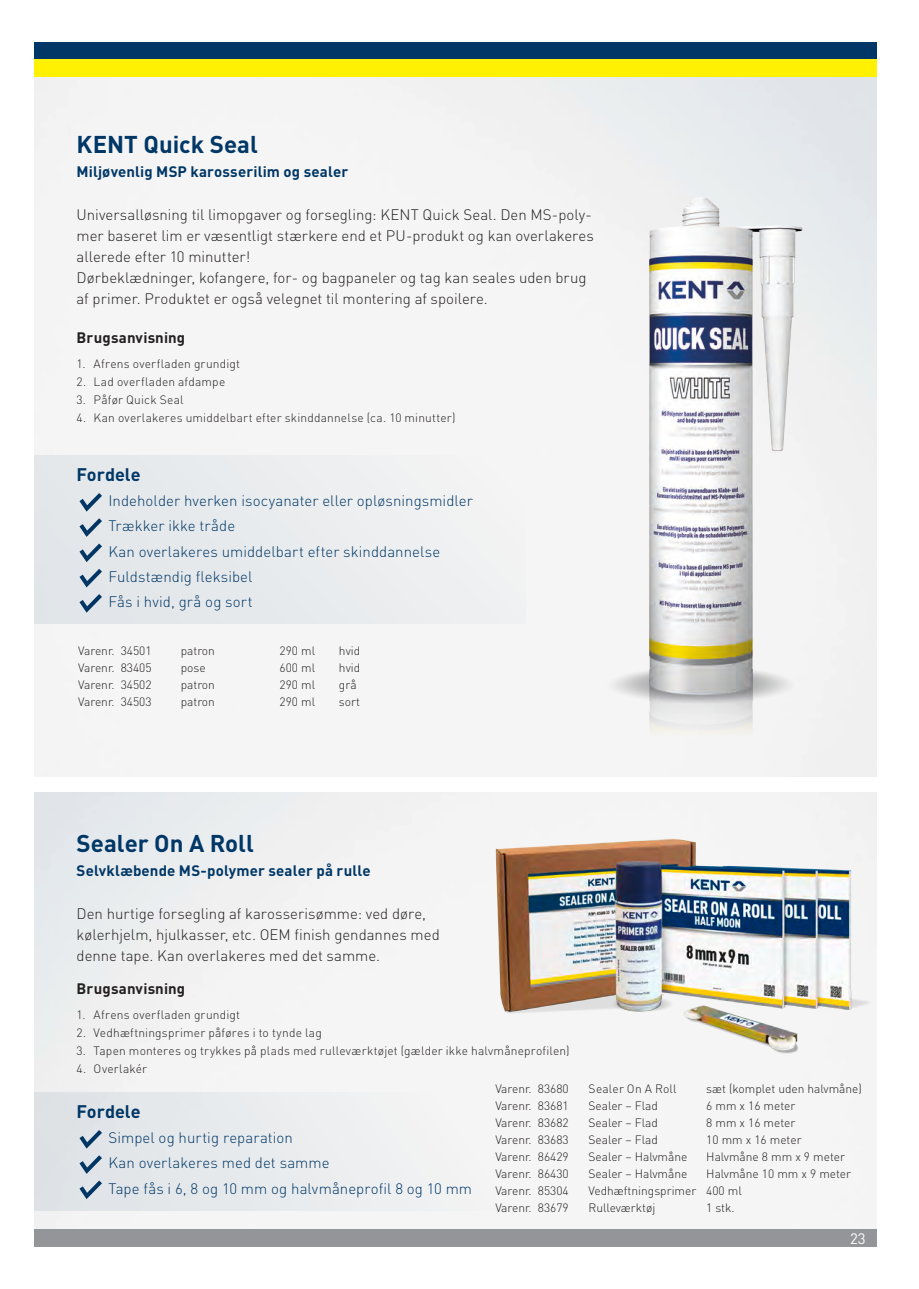
<style>
.page{position:relative;width:919px;height:1289px;background:#fff}
.page>*{position:absolute;margin:0;border:0;box-sizing:border-box;transform-origin:0 0}
.t1{font:700 24px "DIN";color:#003766}
.t2{font:700 18px "DIN";color:#003766}
.t3{font:300 15px/21px "DIN";color:#231f20}
.t4{font:300 15px/25.2px "DIN";letter-spacing:.005em;color:#003766}
.t5{font:700 15px "DIN Pro";letter-spacing:.01em;color:#003766}
.t6{font:700 15px "DIN";letter-spacing:.01em;color:#231f20}
.t7{font:15px "DIN Pro";color:#fff}
.t8{font:300 12px "DIN";color:#231f20}
.t9{font:300 12px "DIN";letter-spacing:.02em;color:#231f20}
</style>
<div class="page">
<img style="left:476px;top:830px;width:401px;height:228px">
<img style="left:553px;top:137px;width:302px;height:625px">
<div style="left:34px;top:455px;width:491px;height:169px;background:#e9ecee"></div>
<svg style="left:79px;top:493px;width:23px;height:18px"></svg>
<svg style="left:79px;top:518px;width:23px;height:19px"></svg>
<svg style="left:79px;top:543px;width:23px;height:19px"></svg>
<svg style="left:79px;top:569px;width:23px;height:18px"></svg>
<svg style="left:79px;top:594px;width:23px;height:18px"></svg>
<div style="left:34px;top:1092px;width:461px;height:118px;background:#e9ecee"></div>
<svg style="left:79px;top:1130px;width:23px;height:18px"></svg>
<svg style="left:79px;top:1155px;width:23px;height:18px"></svg>
<svg style="left:79px;top:1180px;width:23px;height:19px"></svg>
<div style="left:34px;top:42px;width:842px;height:18px;background:#003766"></div>
<div style="left:34px;top:1229px;width:842px;height:17px;background:#939598"></div>
<div style="left:34px;top:60px;width:842px;height:17px;background:#fff101"></div>
<h1 class="t1" style="left:77px;top:129px;width:183px">KENT Quick Seal</h1>
<p class="t5" style="left:77px;top:162px;width:273px">Miljøvenlig MSP karosserilim og sealer</p>
<p class="t3" style="left:77px;top:203px;width:519px">Universalløsning til limopgaver og forsegling: KENT Quick Seal. Den MS-poly&shy;mer baseret lim er væsentligt stærkere end et PU-produkt og kan overlakeres allerede efter 10 minutter!<br>Dørbeklædninger, kofangere, for- og bagpaneler og tag kan seales uden brug af primer. Produktet er også velegnet til montering af spoilere.</p>
<p class="t6" style="left:77px;top:328px;width:110px">Brugsanvisning</p>
<p class="t9" style="left:77px;top:356px;width:165px">1. Afrens overfladen grundigt</p>
<p class="t8" style="left:77px;top:374px;width:150px">2. Lad overfladen afdampe</p>
<p class="t8" style="left:77px;top:392px;width:108px">3. Påfør Quick Seal</p>
<p class="t8" style="left:77px;top:410px;width:380px">4. Kan overlakeres umiddelbart efter skinddannelse (ca. 10 minutter)</p>
<h2 class="t2" style="left:77px;top:462px;width:66px">Fordele</h2>
<p class="t4" style="left:108px;top:488px;width:366px">Indeholder hverken isocyanater eller opløsningsmidler Trækker ikke tråde<br>Kan overlakeres umiddelbart efter skinddannelse Fuldstændig fleksibel<br>Fås i hvid, grå og sort</p>
<p class="t8" style="left:78px;top:643px;width:75px">Varenr. 34501</p>
<p class="t8" style="left:181px;top:643px;width:36px">patron</p>
<p class="t8" style="left:279px;top:643px;width:37px">290 ml</p>
<p class="t8" style="left:339px;top:643px;width:23px">hvid</p>
<p class="t8" style="left:78px;top:660px;width:75px">Varenr. 83405</p>
<p class="t8" style="left:181px;top:660px;width:26px">pose</p>
<p class="t8" style="left:279px;top:660px;width:37px">600 ml</p>
<p class="t8" style="left:339px;top:660px;width:23px">hvid</p>
<p class="t8" style="left:78px;top:677px;width:75px">Varenr. 34502</p>
<p class="t8" style="left:181px;top:677px;width:36px">patron</p>
<p class="t8" style="left:279px;top:677px;width:37px">290 ml</p>
<p class="t8" style="left:339px;top:677px;width:19px">grå</p>
<p class="t8" style="left:78px;top:694px;width:75px">Varenr. 34503</p>
<p class="t8" style="left:181px;top:694px;width:36px">patron</p>
<p class="t8" style="left:279px;top:694px;width:37px">290 ml</p>
<p class="t8" style="left:339px;top:694px;width:23px">sort</p>
<h1 class="t1" style="left:77px;top:828px;width:179px">Sealer On A Roll</h1>
<p class="t5" style="left:77px;top:860px;width:296px">Selvklæbende MS-polymer sealer på rulle</p>
<p class="t3" style="left:77px;top:902px;width:364px">Den hurtige forsegling af karosserisømme: ved døre, kølerhjelm, hjulkasser, etc. OEM finish gendannes med denne tape. Kan overlakeres med det samme.</p>
<p class="t6" style="left:77px;top:979px;width:110px">Brugsanvisning</p>
<p class="t9" style="left:77px;top:1007px;width:165px">1. Afrens overfladen grundigt</p>
<p class="t8" style="left:77px;top:1025px;width:247px">2. Vedhæftningsprimer påføres i to tynde lag</p>
<p class="t8" style="left:77px;top:1043px;width:494px">3. Tapen monteres og trykkes på plads med rulleværktøjet (gælder ikke halvmåneprofilen)</p>
<p class="t8" style="left:77px;top:1061px;width:72px">4. Overlakér</p>
<h2 class="t2" style="left:77px;top:1099px;width:66px">Fordele</h2>
<p class="t4" style="left:108px;top:1124px;width:365px">Simpel og hurtig reparation<br>Kan overlakeres med det samme<br>Tape fås i 6, 8 og 10 mm og halvmåneprofil 8 og 10 mm</p>
<p class="t8" style="left:495px;top:1081px;width:75px">Varenr. 83680</p>
<p class="t8" style="left:588px;top:1081px;width:90px">Sealer On A Roll</p>
<p class="t8" style="left:706px;top:1081px;width:157px">sæt (komplet uden halvmåne)</p>
<p class="t8" style="left:495px;top:1098px;width:75px">Varenr. 83681</p>
<p class="t8" style="left:588px;top:1098px;width:71px">Sealer – Flad</p>
<p class="t8" style="left:706px;top:1098px;width:91px">6 mm x 16 meter</p>
<p class="t8" style="left:495px;top:1115px;width:75px">Varenr. 83682</p>
<p class="t8" style="left:588px;top:1115px;width:71px">Sealer – Flad</p>
<p class="t8" style="left:706px;top:1115px;width:91px">8 mm x 16 meter</p>
<p class="t8" style="left:495px;top:1132px;width:75px">Varenr. 83683</p>
<p class="t8" style="left:588px;top:1132px;width:71px">Sealer – Flad</p>
<p class="t8" style="left:706px;top:1132px;width:97px">10 mm x 16 meter</p>
<p class="t8" style="left:495px;top:1149px;width:75px">Varenr. 86429</p>
<p class="t8" style="left:588px;top:1149px;width:100px">Sealer – Halvmåne</p>
<p class="t8" style="left:706px;top:1149px;width:140px">Halvmåne 8 mm x 9 meter</p>
<p class="t8" style="left:495px;top:1166px;width:75px">Varenr. 86430</p>
<p class="t8" style="left:588px;top:1166px;width:100px">Sealer – Halvmåne</p>
<p class="t8" style="left:706px;top:1166px;width:146px">Halvmåne 10 mm x 9 meter</p>
<p class="t8" style="left:495px;top:1183px;width:75px">Varenr. 85304</p>
<p class="t8" style="left:588px;top:1183px;width:155px">Vedhæftningsprimer 400 ml</p>
<p class="t8" style="left:495px;top:1200px;width:75px">Varenr. 83679</p>
<p class="t8" style="left:588px;top:1200px;width:68px">Rulleværktøj</p>
<p class="t8" style="left:706px;top:1200px;width:30px">1 stk.</p>
<p class="t7" style="left:850px;top:1227px;width:17px">23</p>
</div>
